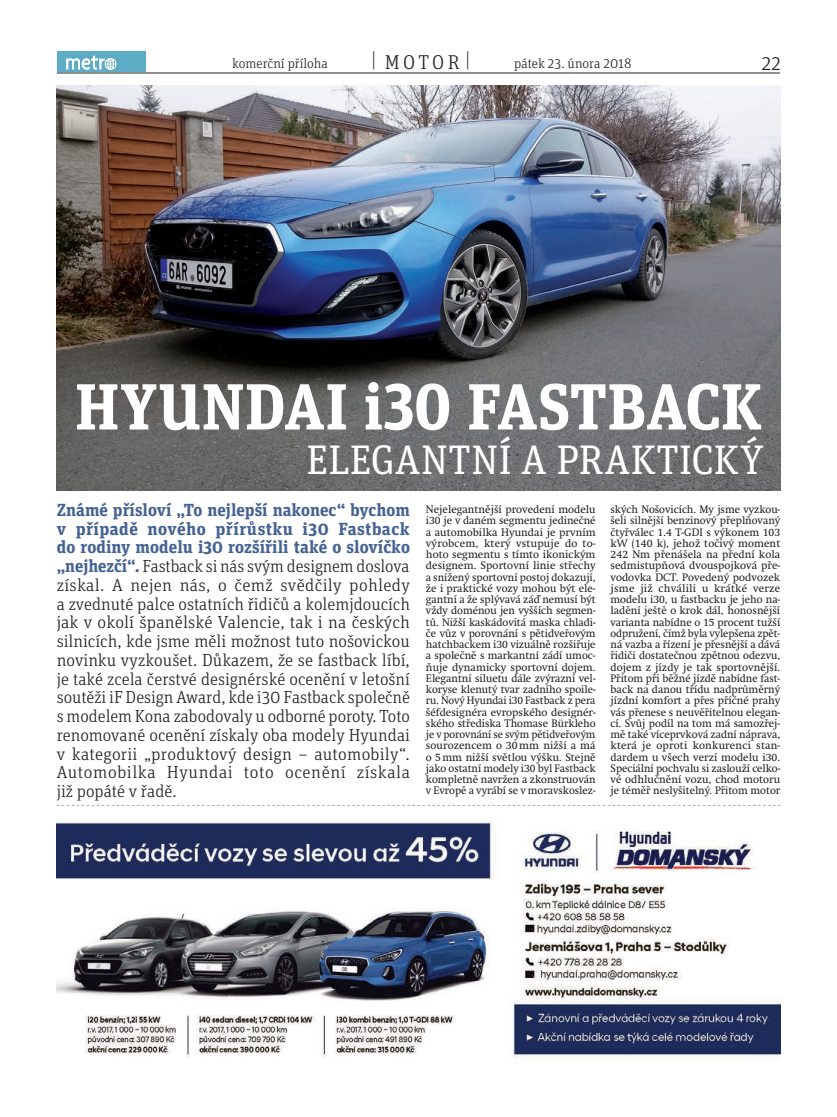
<style>
.page{position:relative;width:837px;height:1117px;background:#fff}
.page>*{position:absolute;margin:0;border:0;box-sizing:border-box;transform-origin:0 0}
.t1{font:700 65px "Unit Slab Pro";letter-spacing:.005em;color:#fff}
.t2{font:41.25px "Unit Slab Pro";letter-spacing:.015em;color:#fff}
.t3{font:300 20px "Unit Slab Pro";letter-spacing:.16em;color:#231f20}
.t4{font:300 17.5px/18.8px "Unit Slab CE";letter-spacing:.025em;color:#231f20;text-align:justify}
.t5{font:300 13.75px "Unit Slab Pro";color:#231f20}
.t6{font:10.75px/11.2px "Metro Swift";color:#231f20;text-align:justify}
.s1{font-family:"Gotham Narrow"}
.s2{font-weight:700;color:#456392}
</style>
<div class="page">
<div style="left:57px;top:51px;width:89px;height:21px;background:#5cacc6"></div>
<svg style="left:66px;top:55px;width:50px;height:15px"></svg>
<hr style="left:57px;top:73px;width:722px;height:1px;background:#231f20">
<img style="left:57px;top:85px;width:723px;height:405px">
<img style="left:57px;top:821px;width:723px;height:239px">
<svg style="left:57px;top:805px;width:723px;height:1px"></svg>
<p class="t5" style="left:232px;top:55px;width:97px">komerční příloha</p>
<h3 class="t3" style="left:371px;top:49px;width:101px"><span class="s1">|</span> motor <span class="s1">|</span></h3>
<p class="t5" style="left:514px;top:54px;width:119px">pátek 23. února 2018</p>
<p class="t3" style="left:761px;top:50px;width:21px">22</p>
<p class="t1" style="left:75px;top:359px;width:688px">HYUNDAI I30 FASTBACK</p>
<p class="t2" style="left:306px;top:432px;width:458px">ELEGANTNÍ A PRA KTICKÝ</p>
<p class="t4" style="left:57px;top:499px;width:355px"><span class="s2">Známé přísloví „To nejlepší nakonec“ bychom v případě nového přírůstku i30 Fastback do rodiny modelu i30 rozšířili také o slovíčko „nejhezčí“.</span> Fastback si nás svým designem doslova získal. A nejen nás, o čemž svědčily pohledy a zvednuté palce ostatních řidičů a kolemjdoucích jak v okolí španělské Valencie, tak i na českých silnicích, kde jsme měli možnost tuto nošovickou novinku vyzkoušet. Důkazem, že se fastback líbí, je také zcela čerstvé designérské ocenění v letošní soutěži iF Design Award, kde i30 Fastback společně s modelem Kona zabodovaly u odborné poroty. Toto renomované ocenění získaly oba modely Hyundai v kategorii „produktový design – automobily“.<br>Automobilka Hyundai toto ocenění získala již popáté v řadě.</p>
<p class="t6" style="left:426px;top:503px;width:171px">Nejelegantnější provedení modelu i30 je v daném segmentu jedinečné a automobilka Hyundai je prvním výrobcem, který vstupuje do to&shy;hoto segmentu s tímto ikonickým designem. Sportovní linie střechy a snížený sportovní postoj dokazují, že i praktické vozy mohou být ele&shy;gantní a že splývavá záď nemusí být vždy doménou jen vyšších segmen&shy;tů. Nižší kaskádovitá maska chladi&shy;če vůz v porovnání s pětidveřovým hatchbackem i30 vizuálně rozšiřuje a společně s markantní zádí umoc&shy;ňuje dynamicky sportovní dojem.<br>Elegantní siluetu dále zvýrazní vel&shy;koryse klenutý tvar zadního spoile&shy;ru. Nový Hyundai i30 Fastback z pera šéfdesignéra evropského designér&shy;ského střediska Thomase Bürkleho je v porovnání se svým pětidveřovým sourozencem o 30mm nižší a má o 5mm nižší světlou výšku. Stejně jako ostatní modely i30 byl Fastback kompletně navržen a zkonstruován v Evropě a vyrábí se v moravskoslez-</p>
<p class="t6" style="left:610px;top:503px;width:171px">ských Nošovicích. My jsme vyzkou&shy;šeli silnější benzinový přeplňovaný čtyřválec 1.4 T-GDI s výkonem 103 kW (140 k), jehož točivý moment 242 Nm přenášela na přední kola sedmistupňová dvouspojková pře&shy;vodovka DCT. Povedený podvozek jsme již chválili u krátké verze modelu i30, u fastbacku je jeho na&shy;ladění ještě o krok dál, honosnější varianta nabídne o 15 procent tužší odpružení, čímž byla vylepšena zpět&shy;ná vazba a řízení je přesnější a dává řidiči dostatečnou zpětnou odezvu, dojem z jízdy je tak sportovnější.<br>Přitom při běžné jízdě nabídne fast&shy;back na danou třídu nadprůměrný jízdní komfort a přes příčné prahy vás přenese s neuvěřitelnou elegan&shy;cí. Svůj podíl na tom má samozřej&shy;mě také víceprvková zadní náprava, která je oproti konkurenci stan&shy;dardem u všech verzí modelu i30.<br>Speciální pochvalu si zaslouží celko&shy;vé odhlučnění vozu, chod motoru je téměř neslyšitelný. Přitom motor</p>
</div>
